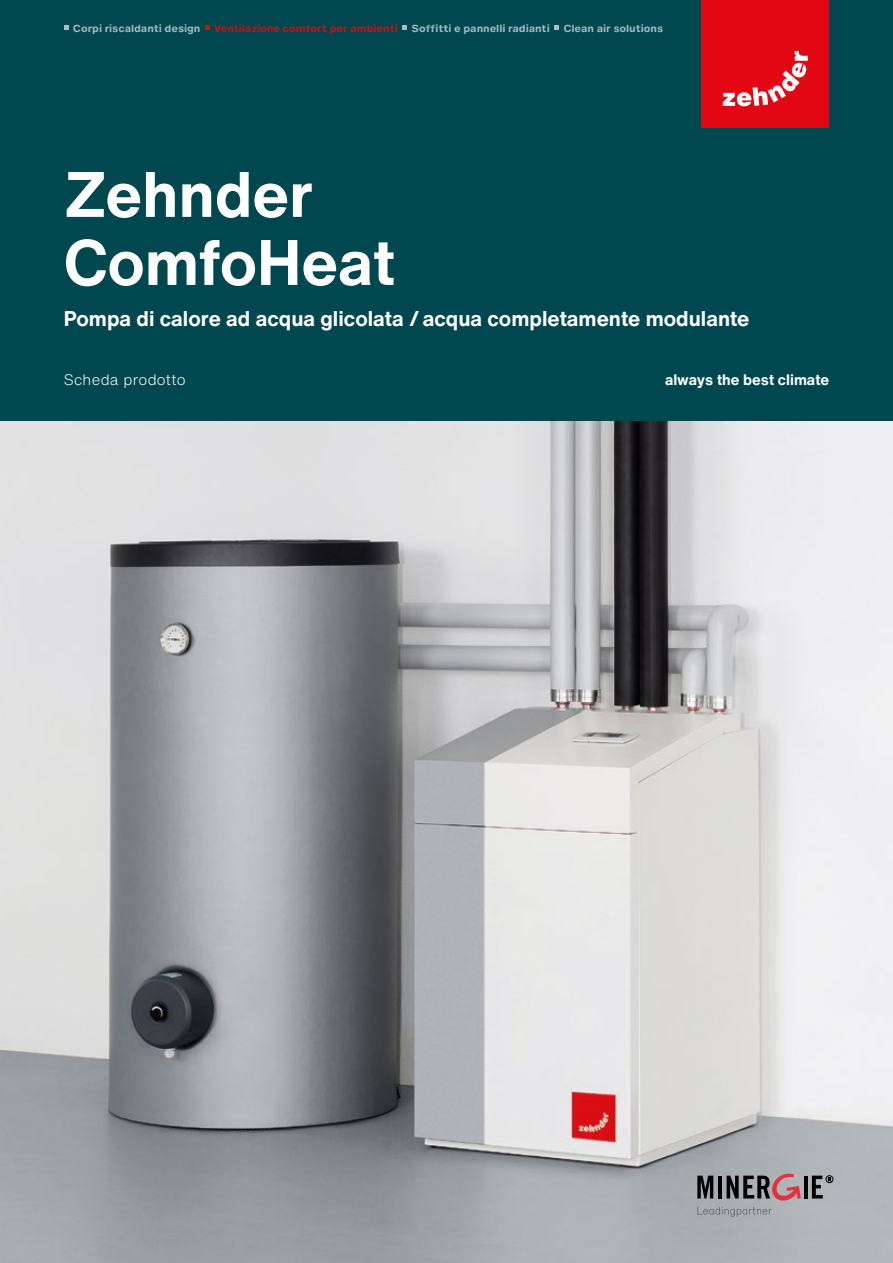
<style>
.page{position:relative;width:893px;height:1263px;background:#fff}
.page>*{position:absolute;margin:0;border:0;box-sizing:border-box;transform-origin:0 0}
.t1{font:700 63px/68.1px "Helvetica Now Text";color:#fff}
.t2{font:700 21px "Helvetica Now Text";color:#fff}
.t3{font:700 15px "Helvetica Now Text";color:#fff}
.t4{font:300 15px "Helvetica Now Text";letter-spacing:.02em;color:#fff}
.t5{font:700 9.75px "Helvetica Now Micro";letter-spacing:-.01em;color:#acbcc2}
.t6{font:700 9.75px "Helvetica Now Micro";letter-spacing:-.01em;color:#e30613}
</style>
<div class="page">
<img style="left:0;top:421px;width:893px;height:842px">
<div style="left:0;top:0;width:893px;height:421px;background:#00474f"></div>
<div style="left:702px;top:0;width:127px;height:128px;background:#e30613"></div>
<svg style="left:723px;top:51px;width:85px;height:55px"></svg>
<svg style="left:697px;top:1207px;width:74px;height:10px"></svg>
<svg style="left:697px;top:1175px;width:16px;height:23px"></svg>
<hr style="left:718px;top:1175px;width:4px;height:23px;background:#000">
<hr style="left:804px;top:1175px;width:3px;height:23px;background:#000">
<svg style="left:727px;top:1174px;width:74px;height:27px;background:#856c70"></svg>
<div style="left:826px;top:1175px;width:7px;height:8px;border:1px solid #000;border-radius:50%"></div>
<svg style="left:812px;top:1175px;width:19px;height:23px"></svg>
<svg style="left:64px;top:26px;width:4px;height:4px"></svg>
<svg style="left:205px;top:26px;width:4px;height:4px"></svg>
<svg style="left:402px;top:26px;width:5px;height:4px"></svg>
<svg style="left:554px;top:26px;width:5px;height:4px"></svg>
<p class="t5" style="left:73px;top:21px;width:129px">Corpi riscaldanti design</p>
<p class="t6" style="left:214px;top:21px;width:185px">Ventilazione comfort per ambienti</p>
<p class="t5" style="left:412px;top:21px;width:140px">Soffitti e pannelli radianti</p>
<p class="t5" style="left:563px;top:21px;width:101px">Clean air solutions</p>
<h1 class="t1" style="left:64px;top:161px;width:333px">Zehnder<br>ComfoHeat</h1>
<h2 class="t2" style="left:64px;top:305px;width:687px">Pompa di calore ad acqua glicolata / acqua completamente modulante</h2>
<h3 class="t4" style="left:64px;top:369px;width:123px">Scheda prodotto</h3>
<h3 class="t3" style="left:665px;top:369px;width:166px">always the best climate</h3>
</div>
